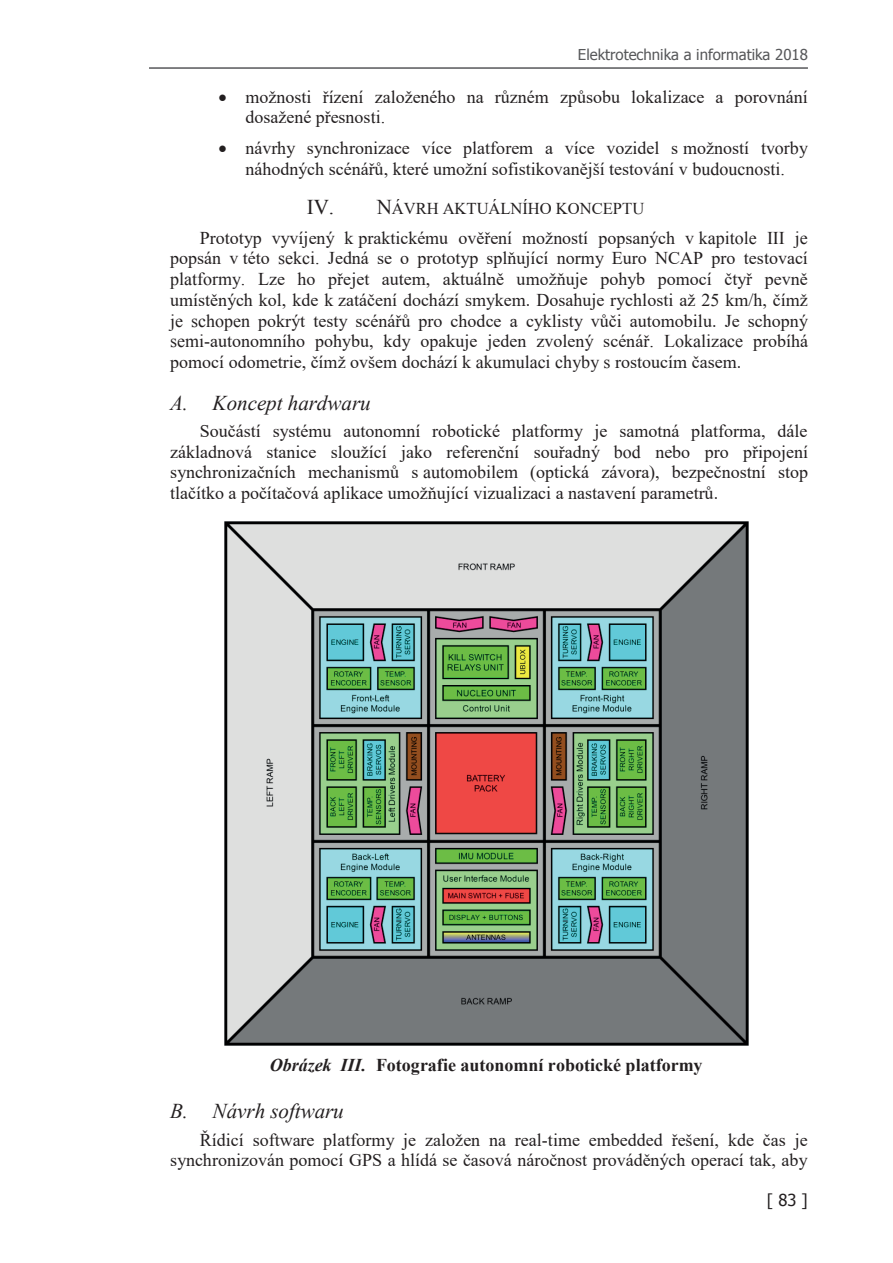
<style>
.page{position:relative;width:893px;height:1263px;background:#fff}
.page>*{position:absolute;margin:0;border:0;box-sizing:border-box;transform-origin:0 0}
.t1{font:italic 21px "Times New Roman";color:#231f20}
.t2{font:18px/20.7px "Times New Roman";color:#231f20;text-align:justify}
.t3{font:700 18px "Times New Roman";color:#231f20}
.t4{font:16.5px "Times New Roman";letter-spacing:-.005em;color:#231f20}
.t5{font:16.5px "Tahoma";color:#231f20}
.t6{font:15px "Tahoma";color:#57585a}
.s1{font-size:21px}
.s2{font-style:italic}
</style>
<div class="page">
<img style="left:224px;top:521px;width:524px;height:524px">
<hr style="left:149px;top:67px;width:659px;height:2px;background:#57585a">
<p class="t6" style="left:578px;top:44px;width:231px">Elektrotechnika a informatika 2018</p>
<p class="t2" style="left:245px;top:86px;width:564px;text-indent:-27px">• možnosti řízení založeného na různém způsobu lokalizace a porovnání dosažené přesnosti.</p>
<p class="t2" style="left:219px;top:138px;width:591px;text-align:center">• návrhy synchronizace více platforem a více vozidel s možností tvorby náhodných scénářů, které umožní sofistikovanější testování v budoucnosti.</p>
<p class="t4" style="left:307px;top:196px;width:339px"><span class="s1">IV. N</span>ÁVRH AKTUÁLNÍHO KONCEPTU</p>
<p class="t2" style="left:170px;top:227px;width:639px;text-indent:30px">Prototyp vyvíjený k praktickému ověření možností popsaných v kapitole III je popsán v této sekci. Jedná se o prototyp splňující normy Euro NCAP pro testovací platformy. Lze ho přejet autem, aktuálně umožňuje pohyb pomocí čtyř pevně umístěných kol, kde k zatáčení dochází smykem. Dosahuje rychlosti až 25 km/h, čímž je schopen pokrýt testy scénářů pro chodce a cyklisty vůči automobilu. Je schopný semi-autonomního pohybu, kdy opakuje jeden zvolený scénář. Lokalizace probíhá pomocí odometrie, čímž ovšem dochází k akumulaci chyby s rostoucím časem.</p>
<p class="t1" style="left:170px;top:388px;width:202px">A. Koncept hardwaru</p>
<p class="t2" style="left:170px;top:420px;width:639px;text-indent:30px">Součástí systému autonomní robotické platformy je samotná platforma, dále základnová stanice sloužící jako referenční souřadný bod nebo pro připojení synchronizačních mechanismů s automobilem (optická závora), bezpečnostní stop tlačítko a počítačová aplikace umožňující vizualizaci a nastavení parametrů.</p>
<p class="t3" style="left:270px;top:1052px;width:434px"><span class="s2">Obrázek III.</span> Fotografie autonomní robotické platformy</p>
<p class="t1" style="left:170px;top:1097px;width:175px">B. Návrh softwaru</p>
<p class="t2" style="left:170px;top:1129px;width:639px;text-align:right">Řídicí software platformy je založen na real-time embedded řešení, kde čas je synchronizován pomocí GPS a hlídá se časová náročnost prováděných operací tak, aby</p>
<p class="t5" style="left:767px;top:1189px;width:42px">[ 83 ]</p>
</div>
